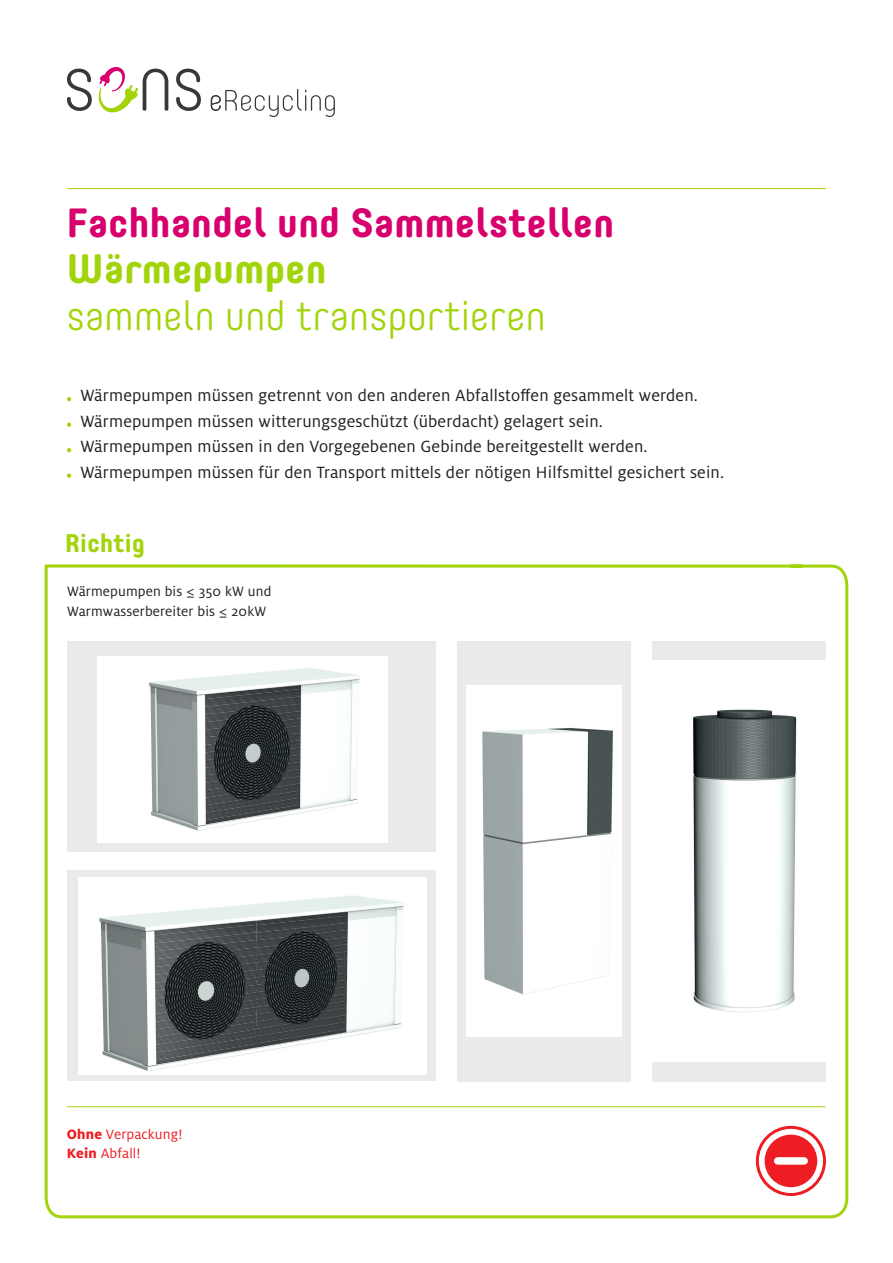
<style>
.page{position:relative;width:893px;height:1263px;background:#fff}
.page>*{position:absolute;margin:0;border:0;box-sizing:border-box;transform-origin:0 0}
.t1{font:700 40.5px "Core Mellow 65";letter-spacing:.01em;color:#d8006d}
.t2{font:300 40.5px "Core Mellow 35";letter-spacing:.01em;color:#a2d40a}
.t3{font:700 40.5px "Core Mellow 65";letter-spacing:.01em;color:#a2d40a}
.t4{font:700 25.5px "Core Mellow 65";letter-spacing:.01em;color:#a2d40a}
.t5{font:18px/25.5px "Milo OT";letter-spacing:.01em;color:#231f20}
.t6{font:15px/19.2px "Milo OT";letter-spacing:.01em;color:#231f20}
.t7{font:15px/19.2px "Milo OT";letter-spacing:.01em;color:#ee1d23}
.s1{font-weight:800}
</style>
<div class="page">
<hr style="left:67px;top:188px;width:759px;height:1px;background:#a2d40a">
<svg style="left:67px;top:397px;width:4px;height:4px"></svg>
<svg style="left:67px;top:423px;width:4px;height:4px"></svg>
<svg style="left:67px;top:448px;width:4px;height:4px"></svg>
<svg style="left:67px;top:474px;width:4px;height:4px"></svg>
<svg style="left:176px;top:69px;width:25px;height:42px"></svg>
<svg style="left:99px;top:67px;width:69px;height:45px"></svg>
<svg style="left:67px;top:69px;width:25px;height:42px"></svg>
<svg style="left:211px;top:89px;width:124px;height:28px"></svg>
<svg style="left:44px;top:564px;width:805px;height:655px"></svg>
<div style="left:756px;top:1126px;width:70px;height:70px;border:3px solid #ee1d23;border-radius:50%"></div>
<div style="left:765px;top:1134px;width:52px;height:53px;background:#ee1d23;border-radius:50%"></div>
<div style="left:778px;top:1157px;width:26px;height:8px;background:#fff"></div>
<hr style="left:67px;top:1106px;width:758px;height:1px;background:#a2d40a">
<img style="left:467px;top:686px;width:154px;height:350px">
<img style="left:98px;top:656px;width:289px;height:187px">
<img style="left:78px;top:877px;width:348px;height:198px">
<img style="left:649px;top:660px;width:180px;height:402px">
<img style="left:652px;top:660px;width:174px;height:402px">
<h1 class="t1" style="left:67px;top:192px;width:549px">Fachhandel und Sammelstellen</h1>
<h1 class="t3" style="left:67px;top:238px;width:261px">Wärmepumpen</h1>
<h1 class="t2" style="left:67px;top:285px;width:480px">sammeln und transportieren</h1>
<p class="t5" style="left:80px;top:383px;width:645px">Wärmepumpen müssen getrennt von den anderen Abfallstoffen gesammelt werden.<br>Wärmepumpen müssen witterungsgeschützt (überdacht) gelagert sein.<br>Wärmepumpen müssen in den Vorgegebenen Gebinde bereitgestellt werden.<br>Wärmepumpen müssen für den Transport mittels der nötigen Hilfsmittel gesichert sein.</p>
<h2 class="t4" style="left:65px;top:523px;width:81px">Richtig</h2>
<p class="t6" style="left:67px;top:582px;width:206px">Wärmepumpen bis ≤ 350 kW und<br>Warmwasserbereiter bis ≤ 20kW</p>
<p class="t7" style="left:67px;top:1124px;width:117px"><span class="s1">Ohne</span> Verpackung!<br><span class="s1">Kein</span> Abfall!</p>
</div>
